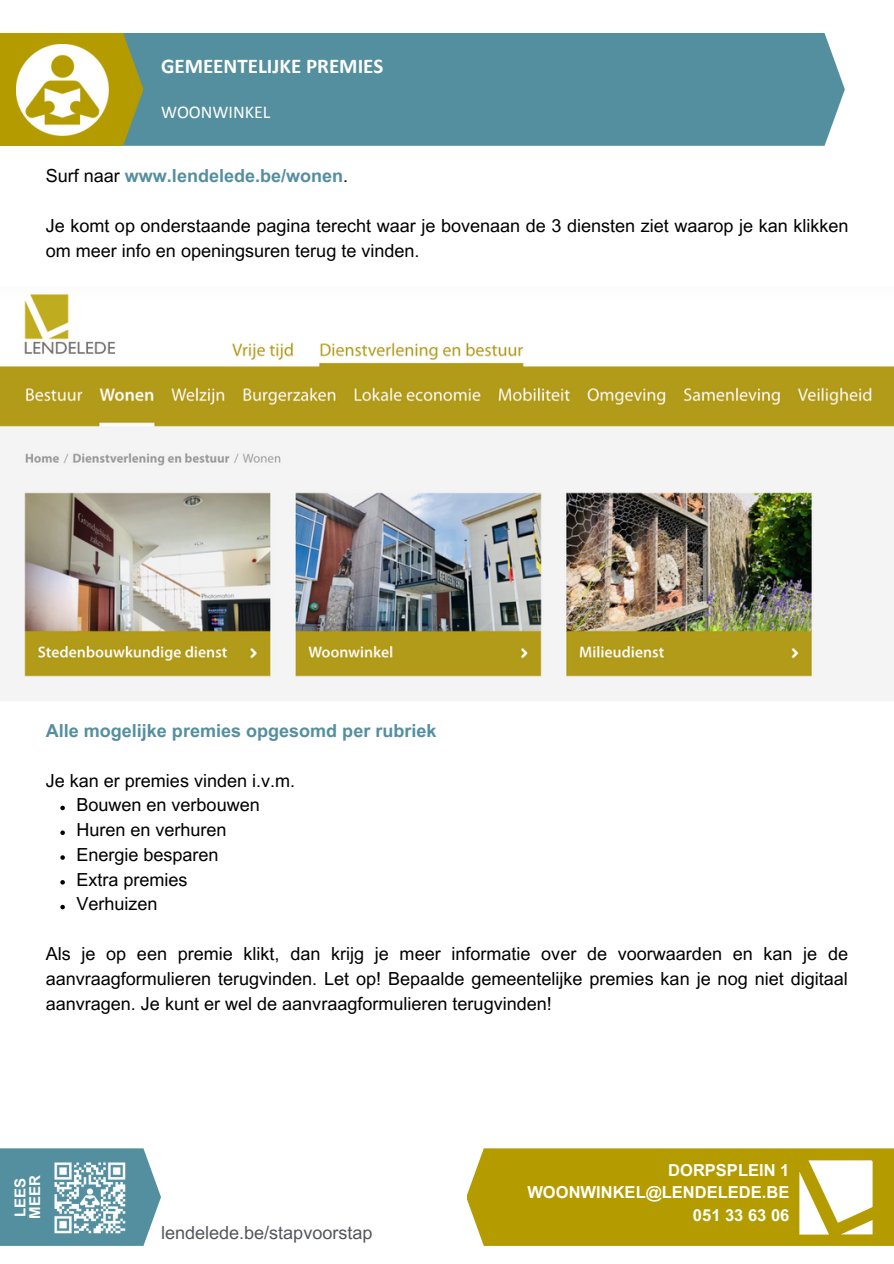
<style>
.page{position:relative;width:894px;height:1264px;background:#fff}
.page>*{position:absolute;margin:0;border:0;box-sizing:border-box;transform-origin:0 0}
.t1{font:700 21px "Calibri";color:#fff}
.t2{font:18px/24.8px "Arial MT Pro";color:#000}
.t3{font:700 18px "Arial MT Pro";color:#548f9f}
.t4{font:18px "Arial MT Pro";color:#53565a}
.t5{font:18px "Calibri";color:#fff}
.t6{font:700 16.5px/22.5px "Arial MT Pro";color:#fff;text-align:right}
.t7{font:700 15px/14.7px "Arial MT Pro";color:#fff}
.s1{font-weight:400;color:#000}
</style>
<div class="page">
<div style="left:143px;top:33px;width:701px;height:113px;background:#548f9f"></div>
<svg style="left:0;top:33px;width:143px;height:113px;background:#a59917"></svg>
<img style="left:17px;top:44px;width:91px;height:91px">
<div style="left:467px;top:1148px;width:426px;height:97px;background:#b39b00"></div>
<img style="left:797px;top:1159px;width:77px;height:76px">
<svg style="left:0;top:1148px;width:161px;height:97px;background:#6499a8"></svg>
<img style="left:51px;top:1159px;width:77px;height:76px">
<img style="left:0;top:294px;width:893px;height:407px">
<svg style="left:60px;top:805px;width:5px;height:5px"></svg>
<svg style="left:60px;top:830px;width:5px;height:5px"></svg>
<svg style="left:60px;top:855px;width:5px;height:4px"></svg>
<svg style="left:60px;top:880px;width:5px;height:4px"></svg>
<svg style="left:60px;top:904px;width:5px;height:5px"></svg>
<p class="t1" style="left:161px;top:57px;width:224px">GEMEENTELIJKE PREMIES</p>
<p class="t5" style="left:161px;top:104px;width:111px">WOONWINKEL</p>
<p class="t3" style="left:46px;top:169px;width:304px"><span class="s1">Surf naar</span> www.lendelede.be/wonen<span class="s1">.</span></p>
<p class="t2" style="left:46px;top:215px;width:804px">Je komt op onderstaande pagina terecht waar je bovenaan de 3 diensten ziet waarop je kan klikken om meer info en openingsuren terug te vinden.</p>
<p class="t3" style="left:46px;top:724px;width:392px">Alle mogelijke premies opgesomd per rubriek</p>
<p class="t2" style="left:46px;top:770px;width:251px">Je kan er premies vinden i.v.m.</p>
<p class="t2" style="left:76px;top:795px;width:185px">Bouwen en verbouwen<br>Huren en verhuren<br>Energie besparen<br>Extra premies<br>Verhuizen</p>
<p class="t2" style="left:46px;top:943px;width:803px;text-align:justify">Als je op een premie klikt, dan krijg je meer informatie over de voorwaarden en kan je de aanvraagformulieren terugvinden. Let op! Bepaalde gemeentelijke premies kan je nog niet digitaal aanvragen. Je kunt er wel de aanvraagformulieren terugvinden!</p>
<p class="t7" style="left:15px;top:1218px;width:45px;rotate:-90deg">LEES<br>MEER</p>
<p class="t4" style="left:161px;top:1225px;width:213px">lendelede.be/stapvoorstap</p>
<p class="t6" style="left:527px;top:1160px;width:263px">DORPSPLEIN 1<br>WOONWINKEL@LENDELEDE.BE<br>051 33 63 06</p>
</div>
